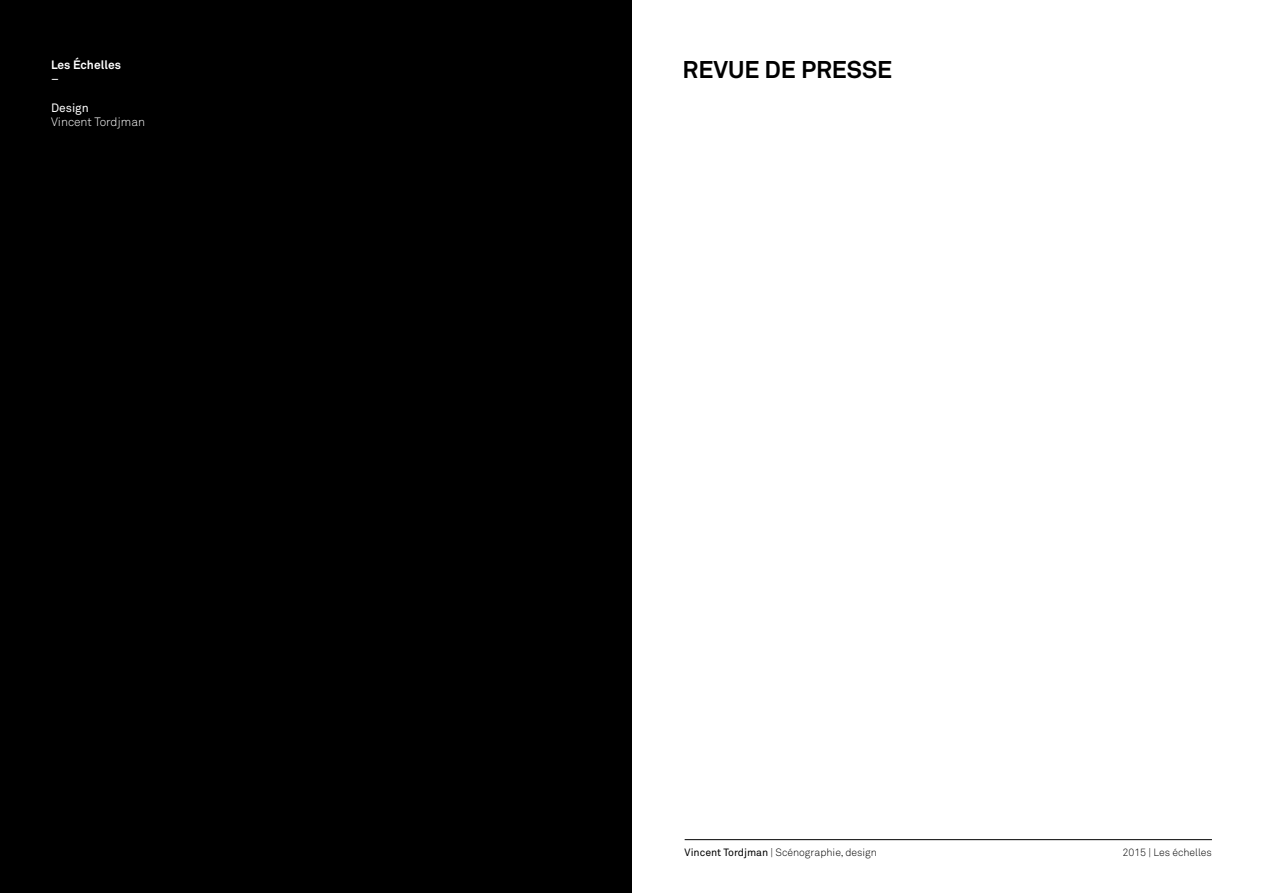
<style>
.page{position:relative;width:1263px;height:893px;background:#fff}
.page>*{position:absolute;margin:0;border:0;box-sizing:border-box;transform-origin:0 0}
.t1{font:700 24px "Akkurat";color:#000}
.t2{font:300 12px "Akkurat";color:#fff}
.t3{font:700 12px "Akkurat";color:#fff}
.t4{font:12px "Akkurat";color:#fff}
.t5{font:300 10.5px "Akkurat";color:#000}
.s1{font-weight:400}
</style>
<div class="page">
<div style="left:0;top:0;width:631px;height:893px;background:#000"></div>
<hr style="left:685px;top:839px;width:527px;height:1px;background:#000">
<p class="t3" style="left:51px;top:57px;width:71px">LES ÉCHELLES</p>
<p class="t4" style="left:51px;top:72px;width:9px">–</p>
<p class="t4" style="left:51px;top:101px;width:39px">Design</p>
<p class="t2" style="left:51px;top:115px;width:96px">Vincent Tordjman</p>
<h1 class="t1" style="left:682px;top:54px;width:211px">REVUE DE PRESSE</h1>
<p class="t5" style="left:685px;top:846px;width:194px"><span class="s1">Vincent Tordjman</span> | Scénographie, design</p>
<p class="t5" style="left:1122px;top:846px;width:91px">2015 | Les échelles</p>
</div>
